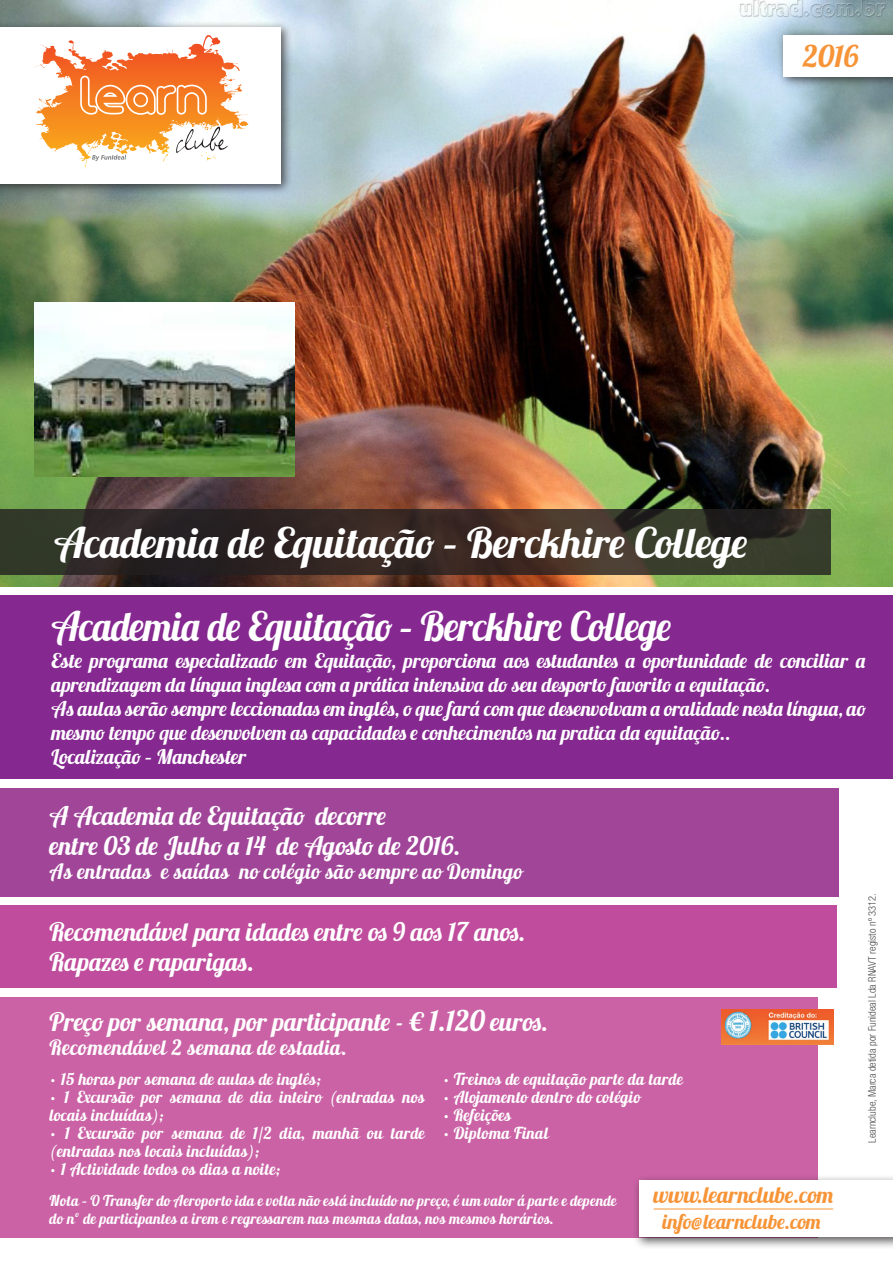
<style>
.page{position:relative;width:893px;height:1263px;background:#fff}
.page>*{position:absolute;margin:0;border:0;box-sizing:border-box;transform-origin:0 0}
.t1{font:42px "Lobster 1.3";color:#fff}
.t2{font:40.5px "Lobster 1.3";letter-spacing:-.01em;color:#fff;scale:.95 1}
.t3{font:30px "Lobster 1.3";color:#f79437}
.t4{font:25.5px "Lobster 1.3";color:#fff}
.t5{font:22.65px "Lobster 1.3";color:#f79437}
.t6{font:21px "Lobster 1.3";letter-spacing:.02em;color:#fff}
.t7{font:20.4px "Lobster 1.3";color:#f79437}
.t8{font:20.25px/24px "Lobster 1.3";color:#fff}
.t9{font:16.5px/18px "Lobster 1.3";letter-spacing:.02em;color:#fff}
.t10{font:15px/18px "Lobster 1.3";letter-spacing:.02em;color:#fff}
.t11{font:300 condensed 10.5px "Helvetica Neue";color:#4b4c4d}
.s1{font-size:28.5px}
</style>
<div class="page">
<img style="left:0;top:0;width:893px;height:586px">
<svg style="left:0;top:509px;width:831px;height:66px"></svg>
<div style="left:778px;top:29px;width:115px;height:60px;background:#231f20;opacity:.75"></div>
<div style="left:784px;top:35px;width:109px;height:41px;background:#fff"></div>
<div style="left:0;top:595px;width:893px;height:184px;background:#852890"></div>
<div style="left:0;top:788px;width:839px;height:108px;background:#a14599"></div>
<div style="left:0;top:905px;width:836px;height:83px;background:#bf4c9c"></div>
<div style="left:0;top:996px;width:818px;height:241px;background:#ca62a5"></div>
<div style="left:0;top:21px;width:293px;height:174px;background:#231f20;opacity:.75"></div>
<svg style="left:0;top:27px;width:281px;height:156px"></svg>
<svg style="left:179px;top:36px;width:27px;height:23px"></svg>
<svg style="left:161px;top:148px;width:8px;height:13px"></svg>
<svg style="left:79px;top:75px;width:129px;height:41px"></svg>
<svg style="left:176px;top:126px;width:52px;height:35px"></svg>
<svg style="left:92px;top:155px;width:34px;height:6px"></svg>
<div style="left:633px;top:1174px;width:260px;height:75px;background:#231f20;opacity:.75"></div>
<div style="left:639px;top:1180px;width:254px;height:57px;background:#fff"></div>
<hr style="left:654px;top:1209px;width:179px;height:1px;background:#f79437">
<img style="left:721px;top:1009px;width:112px;height:36px">
<img style="left:34px;top:302px;width:261px;height:174px">
<p class="t3" style="left:803px;top:37px;width:57px">2016</p>
<p class="t1" style="left:54px;top:516px;width:695px">Academia de Equitação – Berckhire College</p>
<p class="t2" style="left:52px;top:600px;width:654px">Academia de Equitação – Berckhire College</p>
<p class="t8" style="left:52px;top:648px;width:816px">Este programa especializado em Equitação, proporciona aos estudantes a oportunidade de conciliar a aprendizagem da língua inglesa com a prática intensiva do seu desporto favorito a equitação.</p>
<p class="t8" style="left:52px;top:696px;width:816px">As aulas serão sempre leccionadas em inglês, o que fará com que desenvolvam a oralidade nesta língua, ao mesmo tempo que desenvolvem as capacidades e conhecimentos na pratica da equitação..</p>
<p class="t8" style="left:52px;top:744px;width:196px">Localização – Manchester</p>
<p class="t4" style="left:50px;top:799px;width:338px">A Academia de Equitação decorre</p>
<p class="t4" style="left:50px;top:829px;width:412px">entre 03 de Julho a 14 de Agosto de 2016.</p>
<p class="t6" style="left:50px;top:858px;width:475px">As entradas e saídas no colégio são sempre ao Domingo</p>
<p class="t4" style="left:50px;top:916px;width:477px">Recomendável para idades entre os 9 aos 17 anos.</p>
<p class="t4" style="left:50px;top:946px;width:206px">Rapazes e raparigas.</p>
<p class="t4" style="left:50px;top:1005px;width:500px">Preço por semana, por participante - € <span class="s1">1.120</span> euros.</p>
<p class="t6" style="left:50px;top:1034px;width:299px">Recomendável 2 semana de estadia.</p>
<p class="t11" style="left:866px;top:1143px;width:251px;rotate:-90deg">Learnclube, Marca detida por Funideal Lda RNAVT registo nº 3312.</p>
<p class="t9" style="left:50px;top:1070px;width:273px">• 15 horas por semana de aulas de inglês;</p>
<p class="t9" style="left:50px;top:1088px;width:377px">• 1 Excursão por semana de dia inteiro (entradas nos locais incluídas);</p>
<p class="t9" style="left:50px;top:1124px;width:377px">• 1 Excursão por semana de 1/2 dia, manhã ou tarde (entradas nos locais incluídas);</p>
<p class="t9" style="left:50px;top:1160px;width:232px">• 1 Actividade todos os dias a noite;</p>
<p class="t9" style="left:443px;top:1070px;width:242px">• Treinos de equitação parte da tarde</p>
<p class="t9" style="left:443px;top:1088px;width:199px">• Alojamento dentro do colégio</p>
<p class="t9" style="left:443px;top:1106px;width:70px">• Refeições</p>
<p class="t9" style="left:443px;top:1124px;width:108px">• Diploma Final</p>
<p class="t10" style="left:50px;top:1191px;width:568px">Nota – O Transfer do Aeroporto ida e volta não está incluído no preço, é um valor á parte e depende do nº de participantes a irem e regressarem nas mesmas datas, nos mesmos horários.</p>
<p class="t5" style="left:654px;top:1180px;width:181px">www.learnclube.com</p>
<p class="t7" style="left:662px;top:1209px;width:160px">info@learnclube.com</p>
</div>
